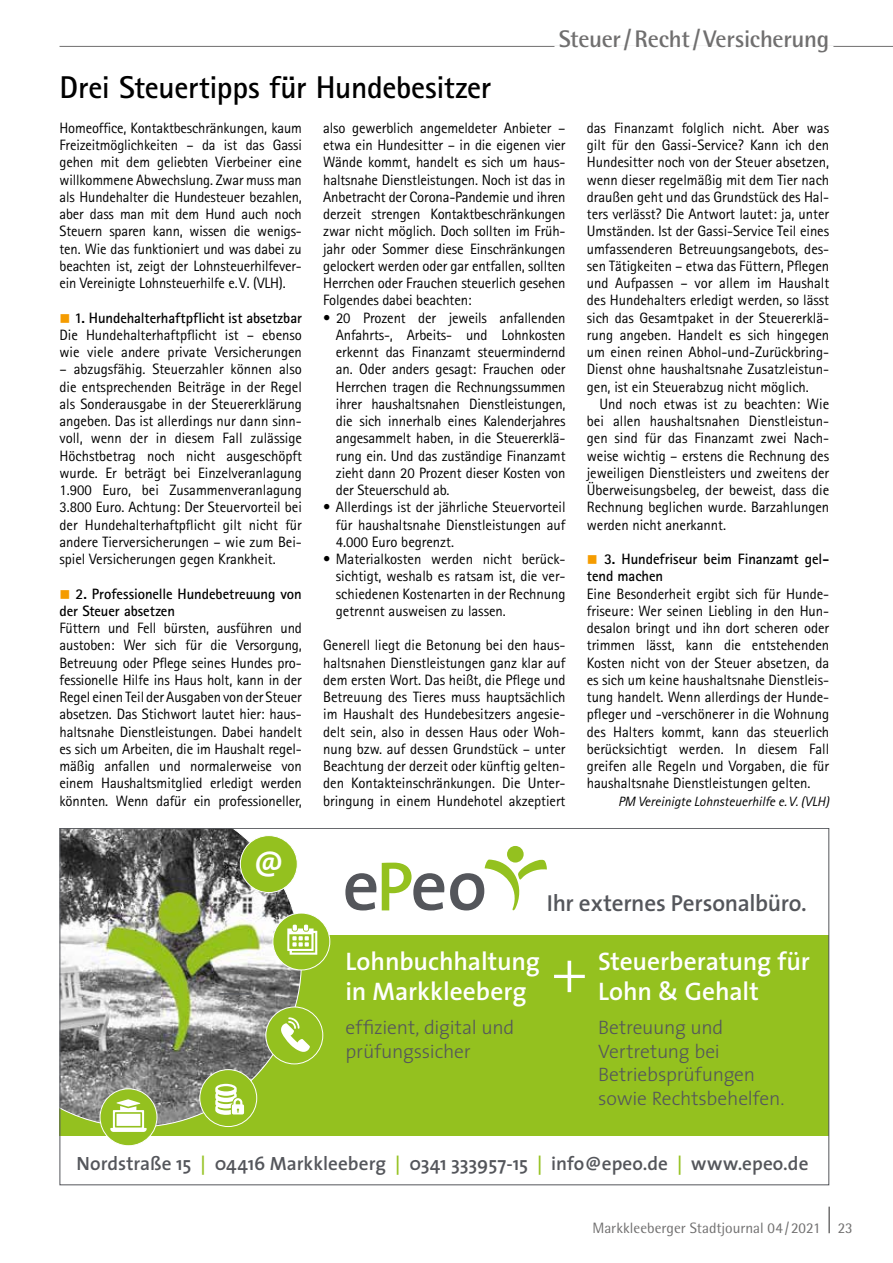
<style>
.page{position:relative;width:893px;height:1263px;background:#fff}
.page>*{position:absolute;margin:0;border:0;box-sizing:border-box;transform-origin:0 0}
.t1{font:300 61.2px "The Sans";color:#fff}
.t2{font:600 35.7px "The Sans";color:#fff}
.t3{font:700 31.5px "Rotis Sans Serif";letter-spacing:-.015em;color:#000}
.t4{font:600 25.5px/30.6px "The Sans";color:#fff}
.t5{font:700 24px "Rotis Semi Sans";letter-spacing:-.015em;color:#706f6f}
.t6{font:600 23.25px "The Sans";letter-spacing:-.01em;color:#54565b}
.t7{font:300 19.5px/23.4px "The Sans";letter-spacing:-.01em;color:#54565b}
.t8{font:600 19.2px "The Sans";color:#54565b}
.t9{font:15px/17.2px "Rotis Sans Serif";letter-spacing:-.005em;color:#000;text-align:justify}
.t10{font:700 15px/17.2px "Rotis Sans Serif";letter-spacing:-.005em;color:#000}
.t11{font:15px "Rotis Semi Sans";color:#706f6f}
.t12{font:italic 13.5px "Rotis Sans Serif";color:#000}
.s1{color:#f59c00}
.s2{font-weight:700}
.s3{color:#94c11f}
</style>
<div class="page">
<hr style="left:828px;top:1206px;width:2px;height:27px;background:#706f6f">
<hr style="left:60px;top:46px;width:833px;height:1px;background:#706f6f">
<hr style="left:554px;top:46px;width:279px;height:1px;background:#fff">
<svg style="left:345px;top:873px;width:31px;height:37px"></svg>
<svg style="left:382px;top:863px;width:62px;height:47px"></svg>
<div style="left:507px;top:846px;width:17px;height:16px;background:#94c11f;border-radius:50%"></div>
<svg style="left:450px;top:859px;width:97px;height:51px"></svg>
<div style="left:60px;top:935px;width:769px;height:201px;background:#94c11f"></div>
<svg style="left:62px;top:830px;width:240px;height:298px"></svg>
<svg style="left:218px;top:992px;width:36px;height:3px"></svg>
<div style="left:240px;top:836px;width:57px;height:56px;background:#94c11f;border-radius:50%"></div>
<div style="left:240px;top:835px;width:58px;height:58px;border:1px solid #fff;border-radius:50%"></div>
<div style="left:273px;top:913px;width:57px;height:57px;background:#94c11f;border-radius:50%"></div>
<div style="left:272px;top:913px;width:58px;height:57px;border:1px solid #fff;border-radius:50%"></div>
<svg style="left:287px;top:925px;width:30px;height:30px"></svg>
<div style="left:200px;top:1069px;width:57px;height:57px;background:#94c11f;border-radius:50%"></div>
<div style="left:199px;top:1069px;width:58px;height:58px;border:1px solid #fff;border-radius:50%"></div>
<svg style="left:215px;top:1084px;width:29px;height:31px"></svg>
<div style="left:100px;top:1089px;width:57px;height:57px;background:#94c11f;border-radius:50%"></div>
<div style="left:100px;top:1088px;width:57px;height:58px;border:1px solid #fff;border-radius:50%"></div>
<svg style="left:110px;top:1099px;width:37px;height:33px"></svg>
<div style="left:266px;top:1007px;width:57px;height:57px;background:#94c11f;border-radius:50%"></div>
<div style="left:265px;top:1006px;width:58px;height:58px;border:1px solid #fff;border-radius:50%"></div>
<svg style="left:281px;top:1017px;width:29px;height:35px"></svg>
<h3 class="t5" style="left:559px;top:24px;width:272px">Steuer/Recht/Versicherung</h3>
<h3 class="t3" style="left:60px;top:68px;width:433px">Drei Steuertipps für Hundebesitzer</h3>
<p class="t9" style="left:60px;top:119px;width:244px">Homeoffice, Kontaktbeschränkungen, kaum Freizeitmöglichkeiten – da ist das Gassi gehen mit dem geliebten Vierbeiner eine willkommene Abwechslung. Zwar muss man als Hundehalter die Hundesteuer bezahlen, aber dass man mit dem Hund auch noch Steuern sparen kann, wissen die wenigs&shy;ten. Wie das funktioniert und was dabei zu beachten ist, zeigt der Lohnsteuerhilfever&shy;ein Vereinigte Lohnsteuerhilfe e.V. (VLH).</p>
<p class="t9" style="left:60px;top:309px;width:244px"><span class="s1">■</span> <span class="s2">1. Hundehalterhaftpflicht ist absetzbar </span>Die Hundehalterhaftpflicht ist – ebenso wie viele andere private Versicherungen</p>
<p class="t9" style="left:60px;top:360px;width:244px">– abzugsfähig. Steuerzahler können also die entsprechenden Beiträge in der Regel als Sonderausgabe in der Steuererklärung angeben. Das ist allerdings nur dann sinn&shy;voll, wenn der in diesem Fall zulässige Höchstbetrag noch nicht ausgeschöpft wurde. Er beträgt bei Einzelveranlagung 1.900 Euro, bei Zusammenveranlagung 3.800 Euro. Achtung: Der Steuervorteil bei der Hundehalterhaftpflicht gilt nicht für andere Tierversicherungen – wie zum Bei&shy;spiel Versicherungen gegen Krankheit.</p>
<p class="t10" style="left:60px;top:585px;width:244px"><span class="s1">■</span> 2. Professionelle Hundebetreuung von der Steuer absetzen</p>
<p class="t9" style="left:60px;top:619px;width:244px">Füttern und Fell bürsten, ausführen und austoben: Wer sich für die Versorgung, Betreuung oder Pflege seines Hundes pro&shy;fessionelle Hilfe ins Haus holt, kann in der Regel einen Teil der Ausgaben von der Steuer absetzen. Das Stichwort lautet hier: haus&shy;haltsnahe Dienstleistungen. Dabei handelt es sich um Arbeiten, die im Haushalt regel&shy;mäßig anfallen und normalerweise von einem Haushaltsmitglied erledigt werden könnten. Wenn dafür ein professioneller,</p>
<p class="t9" style="left:323px;top:119px;width:244px">also gewerblich angemeldeter Anbieter – etwa ein Hundesitter – in die eigenen vier Wände kommt, handelt es sich um haus&shy;haltsnahe Dienstleistungen. Noch ist das in Anbetracht der Corona-Pandemie und ihren derzeit strengen Kontaktbeschränkungen zwar nicht möglich. Doch sollten im Früh&shy;jahr oder Sommer diese Einschränkungen gelockert werden oder gar entfallen, sollten Herrchen oder Frauchen steuerlich gesehen Folgendes dabei beachten:</p>
<p class="t9" style="left:336px;top:309px;width:231px;text-indent:-13px">• 20 Prozent der jeweils anfallenden Anfahrts-, Arbeits- und Lohnkosten erkennt das Finanzamt steuermindernd an. Oder anders gesagt: Frauchen oder Herrchen tragen die Rechnungssummen ihrer haushaltsnahen Dienstleistungen, die sich innerhalb eines Kalenderjahres angesammelt haben, in die Steuererklä&shy;rung ein. Und das zuständige Finanzamt zieht dann 20 Prozent dieser Kosten von der Steuerschuld ab.</p>
<p class="t9" style="left:336px;top:498px;width:231px;text-indent:-13px">• Allerdings ist der jährliche Steuervorteil für haushaltsnahe Dienstleistungen auf 4.000 Euro begrenzt.</p>
<p class="t9" style="left:336px;top:550px;width:231px;text-indent:-13px">• Materialkosten werden nicht berück&shy;sichtigt, weshalb es ratsam ist, die ver&shy;schiedenen Kostenarten in der Rechnung getrennt ausweisen zu lassen.</p>
<p class="t9" style="left:323px;top:636px;width:244px">Generell liegt die Betonung bei den haus&shy;haltsnahen Dienstleistungen ganz klar auf dem ersten Wort. Das heißt, die Pflege und Betreuung des Tieres muss hauptsächlich im Haushalt des Hundebesitzers angesie&shy;delt sein, also in dessen Haus oder Woh&shy;nung bzw. auf dessen Grundstück – unter Beachtung der derzeit oder künftig gelten&shy;den Kontakteinschränkungen. Die Unter&shy;bringung in einem Hundehotel akzeptiert</p>
<h2 class="t2" style="left:254px;top:834px;width:31px">@</h2>
<p class="t9" style="left:587px;top:119px;width:244px">das Finanzamt folglich nicht. Aber was gilt für den Gassi-Service? Kann ich den Hundesitter noch von der Steuer absetzen, wenn dieser regelmäßig mit dem Tier nach draußen geht und das Grundstück des Hal&shy;ters verlässt? Die Antwort lautet: ja, unter Umständen. Ist der Gassi-Service Teil eines umfassenderen Betreuungsangebots, des&shy;sen Tätigkeiten – etwa das Füttern, Pflegen und Aufpassen – vor allem im Haushalt des Hundehalters erledigt werden, so lässt sich das Gesamtpaket in der Steuererklä&shy;rung angeben. Handelt es sich hingegen um einen reinen Abhol-und-Zurückbring-Dienst ohne haushaltsnahe Zusatzleistun&shy;gen, ist ein Steuerabzug nicht möglich.</p>
<p class="t9" style="left:587px;top:395px;width:244px;text-indent:13px">Und noch etwas ist zu beachten: Wie bei allen haushaltsnahen Dienstleistun&shy;gen sind für das Finanzamt zwei Nach&shy;weise wichtig – erstens die Rechnung des jeweiligen Dienstleisters und zweitens der Überweisungsbeleg, der beweist, dass die Rechnung beglichen wurde. Barzahlungen werden nicht anerkannt.</p>
<p class="t10" style="left:587px;top:550px;width:244px"><span class="s1">■</span> 3. Hundefriseur beim Finanzamt gel&shy;tend machen</p>
<p class="t9" style="left:587px;top:585px;width:244px">Eine Besonderheit ergibt sich für Hunde&shy;friseure: Wer seinen Liebling in den Hun&shy;desalon bringt und ihn dort scheren oder trimmen lässt, kann die entstehenden Kosten nicht von der Steuer absetzen, da es sich um keine haushaltsnahe Dienstleis&shy;tung handelt. Wenn allerdings der Hunde&shy;pfleger und -verschönerer in die Wohnung des Halters kommt, kann das steuerlich berücksichtigt werden. In diesem Fall greifen alle Regeln und Vorgaben, die für haushaltsnahe Dienstleistungen gelten.</p>
<p class="t12" style="left:618px;top:793px;width:213px">PM Vereinigte Lohnsteuerhilfe e.V. (VLH)</p>
<h3 class="t6" style="left:547px;top:883px;width:261px">Ihr externes Personalbüro.</h3>
<h3 class="t4" style="left:345px;top:945px;width:196px">Lohnbuchhaltung in Markkleeberg</h3>
<h3 class="t7" style="left:345px;top:1015px;width:171px">effizient, digital und prüfungssicher</h3>
<h1 class="t1" style="left:552px;top:921px;width:36px">+</h1>
<h3 class="t4" style="left:598px;top:945px;width:213px">Steuerberatung für<br>Lohn &amp; Gehalt</h3>
<h3 class="t7" style="left:598px;top:1015px;width:188px">Betreuung und<br>Vertretung bei<br>Betriebsprüfungen sowie Rechtsbehelfen.</h3>
<p class="t8" style="left:77px;top:1147px;width:733px">Nordstraße 15 <span class="s3">|</span> 04416 Markkleeberg <span class="s3">|</span> 0341 333957-15 <span class="s3">|</span> info@epeo.de <span class="s3">|</span> www.epeo.de</p>
<p class="t11" style="left:592px;top:1219px;width:262px">Markkleeberger Stadtjournal 04/2021 23</p>
</div>
